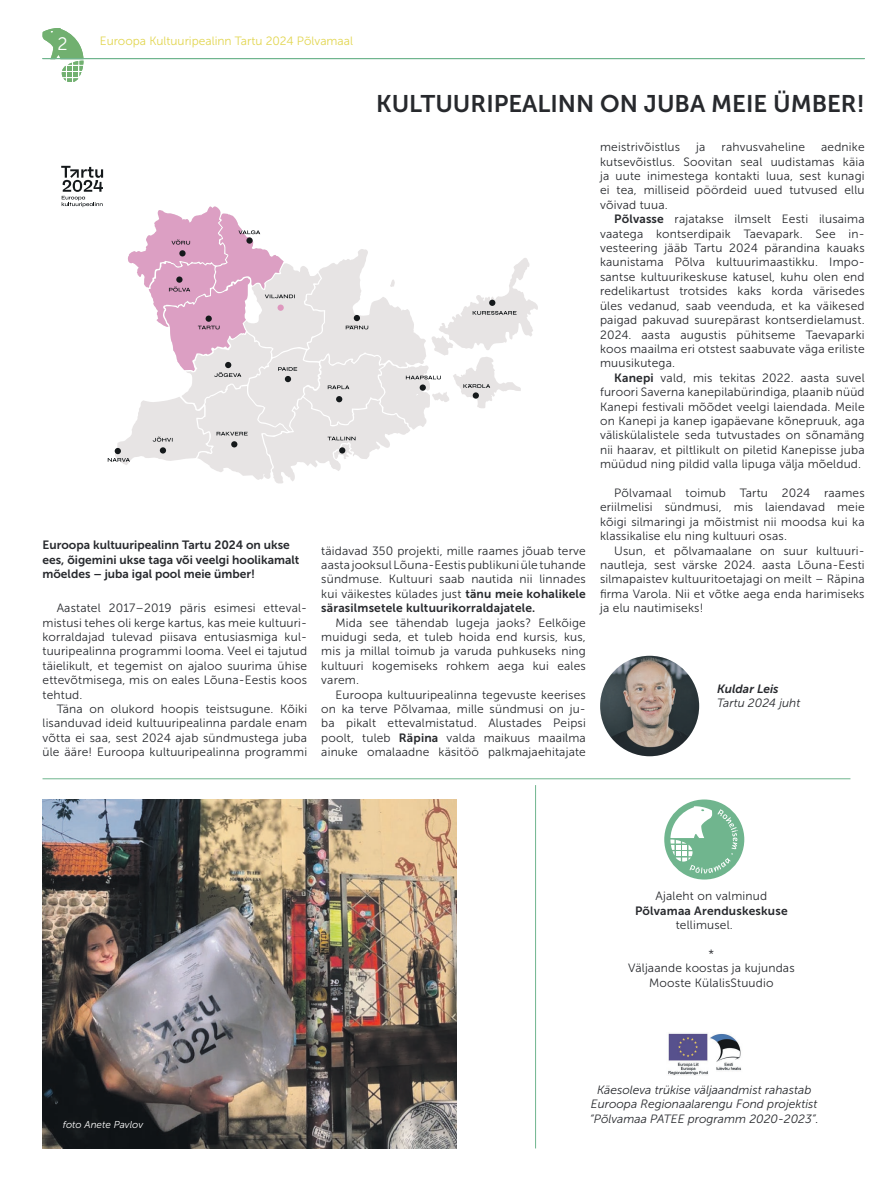
<style>
.page{position:relative;width:893px;height:1191px;background:#fff}
.page>*{position:absolute;margin:0;border:0;box-sizing:border-box;transform-origin:0 0}
.t1{font:24px "Museo Sans 700";color:#27292d}
.t2{font:18px "Museo Sans 300";color:#fff}
.t3{font:12px/14.4px "Museo Sans 300";letter-spacing:.015em;color:#27292d;text-align:justify}
.t4{font:12px/14.4px "Museo Sans 700";color:#27292d}
.t5{font:italic 12px/14.4px "Museo Sans 300";color:#27292d;text-align:center}
.t6{font:12px "Museo Sans 300";color:#e2d651}
.t7{font:italic 12px "Museo Sans 700";color:#27292d}
.t8{font:italic 10px "Museo Sans 300";color:#fff}
.s1{font-family:"Museo Sans 700"}
</style>
<div class="page">
<svg style="left:117px;top:249px;width:421px;height:234px"></svg>
<svg style="left:231px;top:441px;width:6px;height:6px"></svg>
<svg style="left:339px;top:447px;width:6px;height:6px"></svg>
<svg style="left:336px;top:396px;width:6px;height:6px"></svg>
<div style="left:420px;top:384px;width:6px;height:7px;background:#15191b;border-radius:50%"></div>
<div style="left:473px;top:392px;width:6px;height:7px;background:#15191b;border-radius:50%"></div>
<svg style="left:473px;top:300px;width:43px;height:15px"></svg>
<svg style="left:328px;top:437px;width:28px;height:3px"></svg>
<svg style="left:328px;top:385px;width:21px;height:4px"></svg>
<svg style="left:108px;top:448px;width:22px;height:14px"></svg>
<svg style="left:153px;top:437px;width:20px;height:16px"></svg>
<svg style="left:217px;top:432px;width:31px;height:3px"></svg>
<svg style="left:346px;top:315px;width:22px;height:14px"></svg>
<svg style="left:406px;top:375px;width:35px;height:4px"></svg>
<svg style="left:463px;top:384px;width:27px;height:4px"></svg>
<svg style="left:128px;top:206px;width:169px;height:176px"></svg>
<svg style="left:61px;top:166px;width:42px;height:41px"></svg>
<img style="left:600px;top:656px;width:99px;height:100px">
<div style="left:664px;top:799px;width:80px;height:80px;background:#70b58e;border-radius:50%"></div>
<svg style="left:670px;top:806px;width:68px;height:67px"></svg>
<img style="left:668px;top:1033px;width:74px;height:42px">
<hr style="left:43px;top:778px;width:807px;height:1px;background:#70b58e">
<hr style="left:535px;top:785px;width:1px;height:363px;background:#70b58e">
<img style="left:42px;top:799px;width:414px;height:349px">
<svg style="left:43px;top:28px;width:40px;height:54px"></svg>
<hr style="left:43px;top:58px;width:822px;height:1px;background:#70b58e">
<h2 class="t2" style="left:45px;top:34px;width:25px">22</h2>
<p class="t6" style="left:100px;top:35px;width:255px">Euroopa Kultuuripealinn Tartu 2024 Põlvamaal</p>
<h1 class="t1" style="left:376px;top:90px;width:490px">KULTUURIPEALINN ON JUBA MEIE ÜMBER!</h1>
<p class="t4" style="left:43px;top:538px;width:258px">Euroopa kultuuripealinn Tartu 2024 on ukse ees, õigemini ukse taga või veelgi hoolikamalt mõeldes – juba igal pool meie ümber!</p>
<p class="t3" style="left:43px;top:601px;width:266px;text-indent:14px">Aastatel 2017–2019 päris esimesi etteval&shy;mistusi tehes oli kerge kartus, kas meie kultuuri&shy;korraldajad tulevad piisava entusiasmiga kul&shy;tuuripealinna programmi looma. Veel ei tajutud täielikult, et tegemist on ajaloo suurima ühise ettevõtmisega, mis on eales Lõuna-Eestis koos tehtud.</p>
<p class="t3" style="left:43px;top:702px;width:266px;text-indent:14px">Täna on olukord hoopis teistsugune. Kõiki lisanduvad ideid kultuuripealinna pardale enam võtta ei saa, sest 2024 ajab sündmustega juba üle ääre! Euroopa kultuuripealinna programmi</p>
<p class="t3" style="left:321px;top:543px;width:266px">täidavad 350 projekti, mille raames jõuab terve aasta jooksul Lõuna-Eestis publikuni üle tuhande sündmuse. Kultuuri saab nautida nii linnades kui väikestes külades just <span class="s1">tänu meie kohalikele</span></p>
<p class="t4" style="left:321px;top:601px;width:216px">särasilmsetele kultuurikorraldajatele.</p>
<p class="t3" style="left:321px;top:615px;width:266px;text-indent:14px">Mida see tähendab lugeja jaoks? Eelkõige muidugi seda, et tuleb hoida end kursis, kus, mis ja millal toimub ja varuda puhkuseks ning kultuuri kogemiseks rohkem aega kui eales varem.</p>
<p class="t3" style="left:321px;top:687px;width:266px;text-indent:14px">Euroopa kultuuripealinna tegevuste keerises on ka terve Põlvamaa, mille sündmusi on ju&shy;ba pikalt ettevalmistatud. Alustades Peipsi poolt, tuleb <span class="s1">Räpina</span> valda maikuus maailma ainuke omalaadne käsitöö palkmajaehitajate</p>
<p class="t3" style="left:600px;top:140px;width:82px">meistrivõistlus</p>
<p class="t3" style="left:696px;top:140px;width:11px">ja</p>
<p class="t3" style="left:722px;top:140px;width:85px">rahvusvaheline</p>
<p class="t3" style="left:600px;top:140px;width:266px;text-indent:221px">aednike kutsevõistlus. Soovitan seal uudistamas käia ja uute inimestega kontakti luua, sest kunagi ei tea, milliseid pöördeid uued tutvused ellu võivad tuua.</p>
<p class="t3" style="left:600px;top:212px;width:266px;text-indent:14px"><span class="s1">Põlvasse</span> rajatakse ilmselt Eesti ilusaima vaatega kontserdipaik Taevapark. See in&shy;vesteering jääb Tartu 2024 pärandina kauaks kaunistama Põlva kultuurimaastikku. Impo&shy;santse kultuurikeskuse katusel, kuhu olen end redelikartust trotsides kaks korda värisedes üles vedanud, saab veenduda, et ka väikesed paigad pakuvad suurepärast kontserdielamust.<br>2024. aasta augustis pühitseme Taevaparki koos maailma eri otstest saabuvate väga eriliste muusikutega.</p>
<p class="t3" style="left:600px;top:370px;width:266px;text-indent:14px"><span class="s1">Kanepi</span> vald, mis tekitas 2022. aasta suvel furoori Saverna kanepilabürindiga, plaanib nüüd Kanepi festivali mõõdet veelgi laiendada. Meile on Kanepi ja kanep igapäevane kõnepruuk, aga väliskülalistele seda tutvustades on sõnamäng nii haarav, et piltlikult on piletid Kanepisse juba müüdud ning pildid valla lipuga välja mõeldud.</p>
<p class="t3" style="left:600px;top:486px;width:266px;text-indent:14px">Põlvamaal toimub Tartu 2024 raames eriilmelisi sündmusi, mis laiendavad meie kõigi silmaringi ja mõistmist nii moodsa kui ka klassikalise elu ning kultuuri osas.</p>
<p class="t3" style="left:600px;top:543px;width:266px;text-indent:14px">Usun, et põlvamaalane on suur kultuuri&shy;nautleja, sest värske 2024. aasta Lõuna-Eesti silmapaistev kultuuritoetajagi on meilt – Räpina firma Varola. Nii et võtke aega enda harimiseks ja elu nautimiseks!</p>
<p class="t7" style="left:717px;top:682px;width:63px">Kuldar Leis</p>
<p class="t5" style="left:717px;top:696px;width:85px">Tartu 2024 juht</p>
<p class="t8" style="left:63px;top:1118px;width:82px">foto Anete Pavlov</p>
<p class="t3" style="left:656px;top:889px;width:113px">Ajaleht on valminud</p>
<p class="t4" style="left:635px;top:903px;width:154px">Põlvamaa Arenduskeskuse</p>
<p class="t3" style="left:676px;top:918px;width:59px">tellimusel.</p>
<p class="t3" style="left:628px;top:946px;width:168px;text-align:center">*<br>Väljaande koostas ja kujundas<br>Mooste KülalisStuudio</p>
<p class="t5" style="left:590px;top:1082px;width:230px">Käesoleva trükise väljaandmist rahastab<br>Euroopa Regionaalarengu Fond projektist “Põlvamaa PATEE programm 2020-2023”.</p>
</div>
